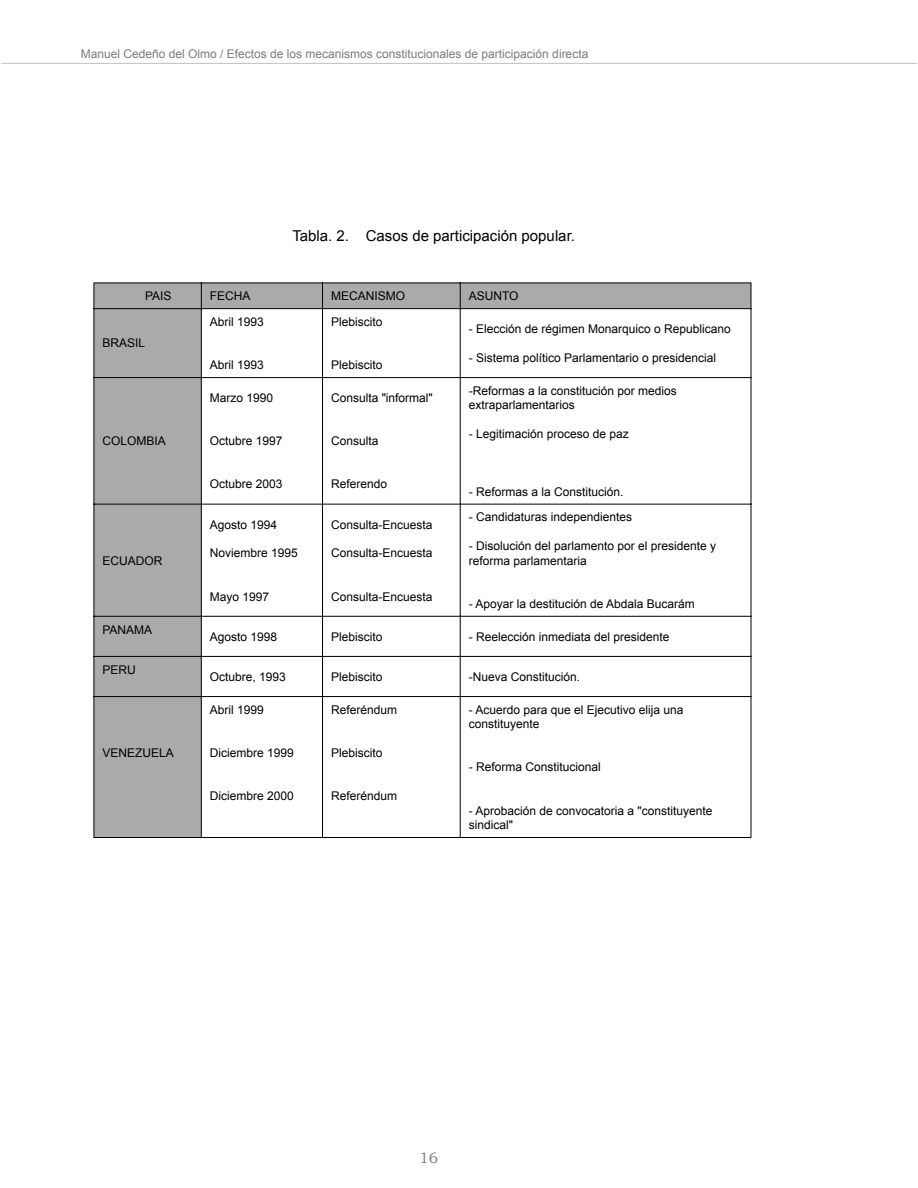
<style>
.page{position:relative;width:918px;height:1188px;background:#fff}
.page>*{position:absolute;margin:0;border:0;box-sizing:border-box;transform-origin:0 0}
.t1{font:15px "Arial";color:#000}
.t2{font:15px "Bookman Old Style";color:#7c7c7c}
.t3{font:12px/14.4px "Arial";color:#000}
.t4{font:12px "Arial";color:#7c7c7c}
</style>
<div class="page">
<hr style="left:1px;top:63px;width:916px;height:1px;background:#c0c0c0">
<svg style="left:95px;top:284px;width:656px;height:553px"></svg>
<hr style="left:94px;top:283px;width:107px;height:1px;background:#000">
<hr style="left:202px;top:283px;width:120px;height:1px;background:#000">
<svg style="left:201px;top:283px;width:1px;height:25px"></svg>
<hr style="left:323px;top:283px;width:137px;height:1px;background:#000">
<svg style="left:322px;top:283px;width:1px;height:25px"></svg>
<hr style="left:461px;top:283px;width:290px;height:1px;background:#000">
<svg style="left:460px;top:283px;width:1px;height:25px"></svg>
<hr style="left:94px;top:308px;width:108px;height:1px;background:#000">
<svg style="left:94px;top:283px;width:1px;height:25px"></svg>
<hr style="left:94px;top:309px;width:1px;height:68px;background:#000">
<hr style="left:202px;top:308px;width:121px;height:1px;background:#000">
<hr style="left:201px;top:309px;width:1px;height:68px;background:#000">
<hr style="left:323px;top:308px;width:138px;height:1px;background:#000">
<hr style="left:322px;top:309px;width:1px;height:68px;background:#000">
<hr style="left:461px;top:308px;width:290px;height:1px;background:#000">
<svg style="left:751px;top:283px;width:1px;height:26px"></svg>
<hr style="left:460px;top:309px;width:1px;height:68px;background:#000">
<hr style="left:751px;top:309px;width:1px;height:68px;background:#000">
<hr style="left:94px;top:377px;width:108px;height:1px;background:#000">
<hr style="left:94px;top:378px;width:1px;height:126px;background:#000">
<hr style="left:202px;top:377px;width:121px;height:1px;background:#000">
<hr style="left:201px;top:378px;width:1px;height:126px;background:#000">
<hr style="left:323px;top:377px;width:138px;height:1px;background:#000">
<hr style="left:322px;top:378px;width:1px;height:126px;background:#000">
<hr style="left:461px;top:377px;width:290px;height:1px;background:#000">
<hr style="left:460px;top:378px;width:1px;height:126px;background:#000">
<hr style="left:751px;top:378px;width:1px;height:126px;background:#000">
<hr style="left:94px;top:504px;width:108px;height:1px;background:#000">
<hr style="left:94px;top:505px;width:1px;height:111px;background:#000">
<hr style="left:202px;top:504px;width:121px;height:1px;background:#000">
<hr style="left:201px;top:505px;width:1px;height:111px;background:#000">
<hr style="left:323px;top:504px;width:138px;height:1px;background:#000">
<hr style="left:322px;top:505px;width:1px;height:111px;background:#000">
<hr style="left:461px;top:504px;width:290px;height:1px;background:#000">
<hr style="left:460px;top:505px;width:1px;height:111px;background:#000">
<hr style="left:751px;top:505px;width:1px;height:111px;background:#000">
<hr style="left:94px;top:616px;width:108px;height:1px;background:#000">
<hr style="left:94px;top:617px;width:1px;height:39px;background:#000">
<hr style="left:202px;top:616px;width:121px;height:1px;background:#000">
<hr style="left:201px;top:617px;width:1px;height:39px;background:#000">
<hr style="left:323px;top:616px;width:138px;height:1px;background:#000">
<hr style="left:322px;top:617px;width:1px;height:39px;background:#000">
<hr style="left:461px;top:616px;width:290px;height:1px;background:#000">
<hr style="left:460px;top:617px;width:1px;height:39px;background:#000">
<hr style="left:751px;top:617px;width:1px;height:39px;background:#000">
<hr style="left:94px;top:656px;width:108px;height:1px;background:#000">
<hr style="left:94px;top:657px;width:1px;height:39px;background:#000">
<hr style="left:202px;top:656px;width:121px;height:1px;background:#000">
<hr style="left:201px;top:657px;width:1px;height:39px;background:#000">
<hr style="left:323px;top:656px;width:138px;height:1px;background:#000">
<hr style="left:322px;top:657px;width:1px;height:39px;background:#000">
<hr style="left:461px;top:656px;width:290px;height:1px;background:#000">
<hr style="left:460px;top:657px;width:1px;height:39px;background:#000">
<hr style="left:751px;top:657px;width:1px;height:39px;background:#000">
<hr style="left:94px;top:696px;width:108px;height:1px;background:#000">
<hr style="left:94px;top:697px;width:1px;height:140px;background:#000">
<hr style="left:202px;top:696px;width:121px;height:1px;background:#000">
<hr style="left:201px;top:697px;width:1px;height:141px;background:#000">
<hr style="left:323px;top:696px;width:138px;height:1px;background:#000">
<hr style="left:322px;top:697px;width:1px;height:141px;background:#000">
<hr style="left:461px;top:696px;width:290px;height:1px;background:#000">
<hr style="left:460px;top:697px;width:1px;height:141px;background:#000">
<hr style="left:751px;top:697px;width:1px;height:140px;background:#000">
<hr style="left:94px;top:837px;width:107px;height:1px;background:#000">
<hr style="left:202px;top:837px;width:120px;height:1px;background:#000">
<hr style="left:323px;top:837px;width:137px;height:1px;background:#000">
<hr style="left:461px;top:837px;width:290px;height:1px;background:#000">
<p class="t4" style="left:81px;top:47px;width:509px">Manuel Cedeño del Olmo / Efectos de los mecanismos constitucionales de participación directa</p>
<p class="t1" style="left:292px;top:227px;width:284px">Tabla. 2. Casos de participación popular.</p>
<p class="t3" style="left:145px;top:289px;width:28px">PAIS</p>
<p class="t3" style="left:210px;top:289px;width:42px">FECHA</p>
<p class="t3" style="left:331px;top:289px;width:76px">MECANISMO</p>
<p class="t3" style="left:469px;top:289px;width:51px">ASUNTO</p>
<p class="t3" style="left:102px;top:336px;width:44px">BRASIL</p>
<p class="t3" style="left:102px;top:434px;width:65px">COLOMBIA</p>
<p class="t3" style="left:102px;top:553px;width:61px">ECUADOR</p>
<p class="t3" style="left:102px;top:622px;width:51px">PANAMA</p>
<p class="t3" style="left:102px;top:662px;width:35px">PERU</p>
<p class="t3" style="left:102px;top:746px;width:73px">VENEZUELA</p>
<p class="t3" style="left:210px;top:314px;width:56px">Abril 1993</p>
<p class="t3" style="left:210px;top:358px;width:56px">Abril 1993</p>
<p class="t3" style="left:210px;top:391px;width:65px">Marzo 1990</p>
<p class="t3" style="left:210px;top:434px;width:74px">Octubre 1997</p>
<p class="t3" style="left:210px;top:477px;width:74px">Octubre 2003</p>
<p class="t3" style="left:210px;top:517px;width:69px">Agosto 1994</p>
<p class="t3" style="left:210px;top:546px;width:90px">Noviembre 1995</p>
<p class="t3" style="left:210px;top:589px;width:61px">Mayo 1997</p>
<p class="t3" style="left:331px;top:314px;width:53px">Plebiscito</p>
<p class="t3" style="left:331px;top:358px;width:53px">Plebiscito</p>
<p class="t3" style="left:331px;top:391px;width:103px">Consulta "informal"</p>
<p class="t3" style="left:331px;top:434px;width:49px">Consulta</p>
<p class="t3" style="left:331px;top:477px;width:58px">Referendo</p>
<p class="t3" style="left:331px;top:517px;width:103px">Consulta-Encuesta</p>
<p class="t3" style="left:331px;top:546px;width:103px">Consulta-Encuesta</p>
<p class="t3" style="left:331px;top:589px;width:103px">Consulta-Encuesta</p>
<p class="t3" style="left:469px;top:322px;width:264px">- Elección de régimen Monarquico o Republicano</p>
<p class="t3" style="left:469px;top:350px;width:249px">- Sistema político Parlamentario o presidencial</p>
<p class="t3" style="left:469px;top:383px;width:210px">-Reformas a la constitución por medios extraparlamentarios</p>
<p class="t3" style="left:469px;top:427px;width:162px">- Legitimación proceso de paz</p>
<p class="t3" style="left:469px;top:484px;width:156px">- Reformas a la Constitución.</p>
<p class="t3" style="left:469px;top:510px;width:165px">- Candidaturas independientes</p>
<p class="t3" style="left:469px;top:539px;width:249px">- Disolución del parlamento por el presidente y reforma parlamentaria</p>
<p class="t3" style="left:469px;top:596px;width:228px">- Apoyar la destitución de Abdala Bucarám</p>
<p class="t3" style="left:210px;top:629px;width:69px">Agosto 1998</p>
<p class="t3" style="left:331px;top:629px;width:53px">Plebiscito</p>
<p class="t3" style="left:469px;top:629px;width:202px">- Reelección inmediata del presidente</p>
<p class="t3" style="left:210px;top:669px;width:78px">Octubre, 1993</p>
<p class="t3" style="left:331px;top:669px;width:53px">Plebiscito</p>
<p class="t3" style="left:469px;top:669px;width:113px">-Nueva Constitución.</p>
<p class="t3" style="left:210px;top:702px;width:56px">Abril 1999</p>
<p class="t3" style="left:210px;top:746px;width:86px">Diciembre 1999</p>
<p class="t3" style="left:210px;top:789px;width:86px">Diciembre 2000</p>
<p class="t3" style="left:331px;top:702px;width:68px">Referéndum</p>
<p class="t3" style="left:331px;top:746px;width:53px">Plebiscito</p>
<p class="t3" style="left:331px;top:789px;width:68px">Referéndum</p>
<p class="t3" style="left:469px;top:702px;width:216px">- Acuerdo para que el Ejecutivo elija una constituyente</p>
<p class="t3" style="left:469px;top:760px;width:134px">- Reforma Constitucional</p>
<p class="t3" style="left:469px;top:803px;width:245px">- Aprobación de convocatoria a "constituyente sindical"</p>
<p class="t2" style="left:420px;top:1150px;width:20px">16</p>
</div>
